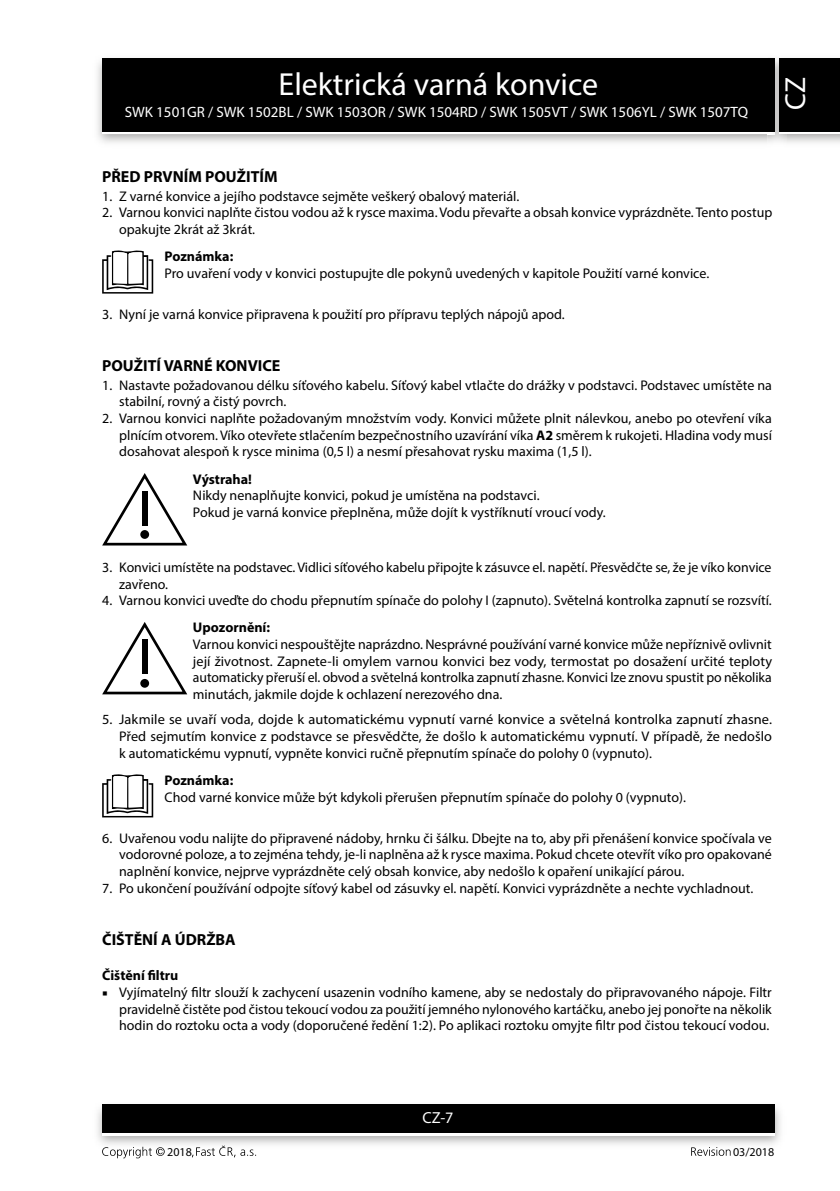
<style>
.page{position:relative;width:840px;height:1191px;background:#fff}
.page>*{position:absolute;margin:0;border:0;box-sizing:border-box;transform-origin:0 0}
.t1{font:32px "Myriad Pro";color:#fff}
.t2{font:29px "Myriad Pro";color:#fff}
.t3{font:700 16px "Myriad Pro";color:#000}
.t4{font:16px "Myriad Pro";color:#fff}
.t5{font:15px "Myriad Pro";color:#fff}
.t6{font:14px/16.6px "Myriad Pro";color:#000;text-align:justify}
.t7{font:700 14px "Myriad Pro";color:#000}
.t8{font:12px "Myriad Pro";color:#000}
.s1{font-weight:700}
.s2{font-family:"Minion Pro"}
</style>
<div class="page">
<div style="left:102px;top:61px;width:672px;height:73px;background:linear-gradient(to right,#000,#000)"></div>
<div style="left:102px;top:58px;width:672px;height:73px;background:#000"></div>
<img style="left:97px;top:1104px;width:684px;height:41px">
<div style="left:102px;top:1107px;width:672px;height:28px;background:linear-gradient(to right,#fff,#fff)"></div>
<div style="left:102px;top:1104px;width:672px;height:28px;background:#000"></div>
<img style="left:767px;top:56px;width:18px;height:89px">
<svg style="left:767px;top:131px;width:7px;height:3px"></svg>
<img style="left:767px;top:58px;width:7px;height:3px">
<img style="left:767px;top:61px;width:7px;height:70px">
<div style="left:778px;top:61px;width:61px;height:73px;background:linear-gradient(to right,#000,#000)"></div>
<div style="left:778px;top:58px;width:61px;height:73px;background:#000"></div>
<svg style="left:102px;top:1146px;width:63px;height:12px"></svg>
<svg style="left:192px;top:1145px;width:64px;height:12px"></svg>
<svg style="left:691px;top:1147px;width:39px;height:8px"></svg>
<svg style="left:102px;top:250px;width:51px;height:43px"></svg>
<svg style="left:102px;top:473px;width:85px;height:72px"></svg>
<div style="left:142px;top:490px;width:5px;height:35px;background:#000"></div>
<div style="left:140px;top:530px;width:9px;height:9px;background:#000;border-radius:50%"></div>
<svg style="left:102px;top:622px;width:85px;height:72px"></svg>
<div style="left:142px;top:639px;width:5px;height:35px;background:#000"></div>
<div style="left:140px;top:679px;width:9px;height:8px;background:#000;border-radius:50%"></div>
<svg style="left:102px;top:774px;width:51px;height:43px"></svg>
<h1 class="t1" style="left:278px;top:64px;width:321px">Elektrická varná konvice</h1>
<p class="t5" style="left:125px;top:102px;width:624px">SWK 1501GR / SWK 1502BL / SWK 1503OR / SWK 1504RD / SWK 1505VT / SWK 1506YL / SWK 1507TQ</p>
<h2 class="t2" style="left:777px;top:110px;width:34px;rotate:-90deg">CZ</h2>
<p class="t3" style="left:102px;top:166px;width:177px">PŘED PRVNÍM POUŽITÍM</p>
<p class="t6" style="left:102px;top:187px;width:418px">1. Z varné konvice a jejího podstavce sejměte veškerý obalový materiál.</p>
<p class="t6" style="left:119px;top:204px;width:654px;text-indent:-17px">2. Varnou konvici naplňte čistou vodou až k rysce maxima. Vodu převařte a obsah konvice vyprázdněte. Tento postup opakujte 2krát až 3krát.</p>
<p class="t7" style="left:164px;top:247px;width:70px">Poznámka:</p>
<p class="t6" style="left:164px;top:264px;width:546px">Pro uvaření vody v konvici postupujte dle pokynů uvedených v kapitole Použití varné konvice.</p>
<p class="t6" style="left:102px;top:306px;width:464px">3. Nyní je varná konvice připravena k použití pro přípravu teplých nápojů apod.</p>
<p class="t3" style="left:102px;top:355px;width:180px">POUŽITÍ VARNÉ KONVICE</p>
<p class="t6" style="left:119px;top:376px;width:654px;text-indent:-17px">1. Nastavte požadovanou délku síťového kabelu. Síťový kabel vtlačte do drážky v podstavci. Podstavec umístěte na stabilní, rovný a čistý povrch.</p>
<p class="t6" style="left:119px;top:410px;width:654px;text-indent:-17px">2. Varnou konvici naplňte požadovaným množstvím vody. Konvici můžete plnit nálevkou, anebo po otevření víka plnícím otvorem. Víko otevřete stlačením bezpečnostního uzavírání víka <span class="s1">A2</span> směrem k rukojeti. Hladina vody musí dosahovat alespoň k rysce minima (0,5 l) a nesmí přesahovat rysku maxima (1,5 l).</p>
<p class="t7" style="left:193px;top:469px;width:60px">Výstraha!</p>
<p class="t6" style="left:193px;top:487px;width:414px">Nikdy nenaplňujte konvici, pokud je umístěna na podstavci.<br>Pokud je varná konvice přeplněna, může dojít k vystříknutí vroucí vody.</p>
<p class="t6" style="left:119px;top:558px;width:653px;text-indent:-17px">3. Konvici umístěte na podstavec. Vidlici síťového kabelu připojte k zásuvce el. napětí. Přesvědčte se, že je víko konvice zavřeno.</p>
<p class="t6" style="left:102px;top:592px;width:670px">4. Varnou konvici uveďte do chodu přepnutím spínače do polohy I (zapnuto). Světelná kontrolka zapnutí se rozsvítí.</p>
<p class="t7" style="left:193px;top:618px;width:79px">Upozornění:</p>
<p class="t6" style="left:193px;top:636px;width:580px">Varnou konvici nespouštějte naprázdno. Nesprávné používání varné konvice může nepříznivě ovlivnit její životnost. Zapnete-li omylem varnou konvici bez vody, termostat po dosažení určité teploty automaticky přeruší el. obvod a světelná kontrolka zapnutí zhasne. Konvici lze znovu spustit po několika minutách, jakmile dojde k ochlazení nerezového dna.</p>
<p class="t6" style="left:119px;top:711px;width:654px;text-indent:-17px">5. Jakmile se uvaří voda, dojde k automatickému vypnutí varné konvice a světelná kontrolka zapnutí zhasne.<br>Před sejmutím konvice z podstavce se přesvědčte, že došlo k automatickému vypnutí. V případě, že nedošlo k automatickému vypnutí, vypněte konvici ručně přepnutím spínače do polohy 0 (vypnuto).</p>
<p class="t7" style="left:164px;top:771px;width:70px">Poznámka:</p>
<p class="t6" style="left:164px;top:788px;width:522px">Chod varné konvice může být kdykoli přerušen přepnutím spínače do polohy 0 (vypnuto).</p>
<p class="t6" style="left:119px;top:829px;width:654px;text-indent:-17px">6. Uvařenou vodu nalijte do připravené nádoby, hrnku či šálku. Dbejte na to, aby při přenášení konvice spočívala ve vodorovné poloze, a to zejména tehdy, je-li naplněna až k rysce maxima. Pokud chcete otevřít víko pro opakované naplnění konvice, nejprve vyprázdněte celý obsah konvice, aby nedošlo k opaření unikající párou.</p>
<p class="t6" style="left:102px;top:879px;width:652px">7. Po ukončení používání odpojte síťový kabel od zásuvky el. napětí. Konvici vyprázdněte a nechte vychladnout.</p>
<p class="t3" style="left:102px;top:929px;width:135px">ČIŠTĚNÍ A ÚDRŽBA</p>
<p class="t7" style="left:102px;top:966px;width:78px">Čištění filtru</p>
<p class="t6" style="left:119px;top:983px;width:653px;text-indent:-17px"><span class="s2">■</span> Vyjímatelný filtr slouží k zachycení usazenin vodního kamene, aby se nedostaly do připravovaného nápoje. Filtr pravidelně čistěte pod čistou tekoucí vodou za použití jemného nylonového kartáčku, anebo jej ponořte na několik hodin do roztoku octa a vody (doporučené ředění 1:2). Po aplikaci roztoku omyjte filtr pod čistou tekoucí vodou.</p>
<p class="t4" style="left:422px;top:1108px;width:32px">CZ-7</p>
<p class="t8" style="left:167px;top:1144px;width:26px">2018</p>
<p class="t8" style="left:732px;top:1144px;width:43px">03/2018</p>
</div>
